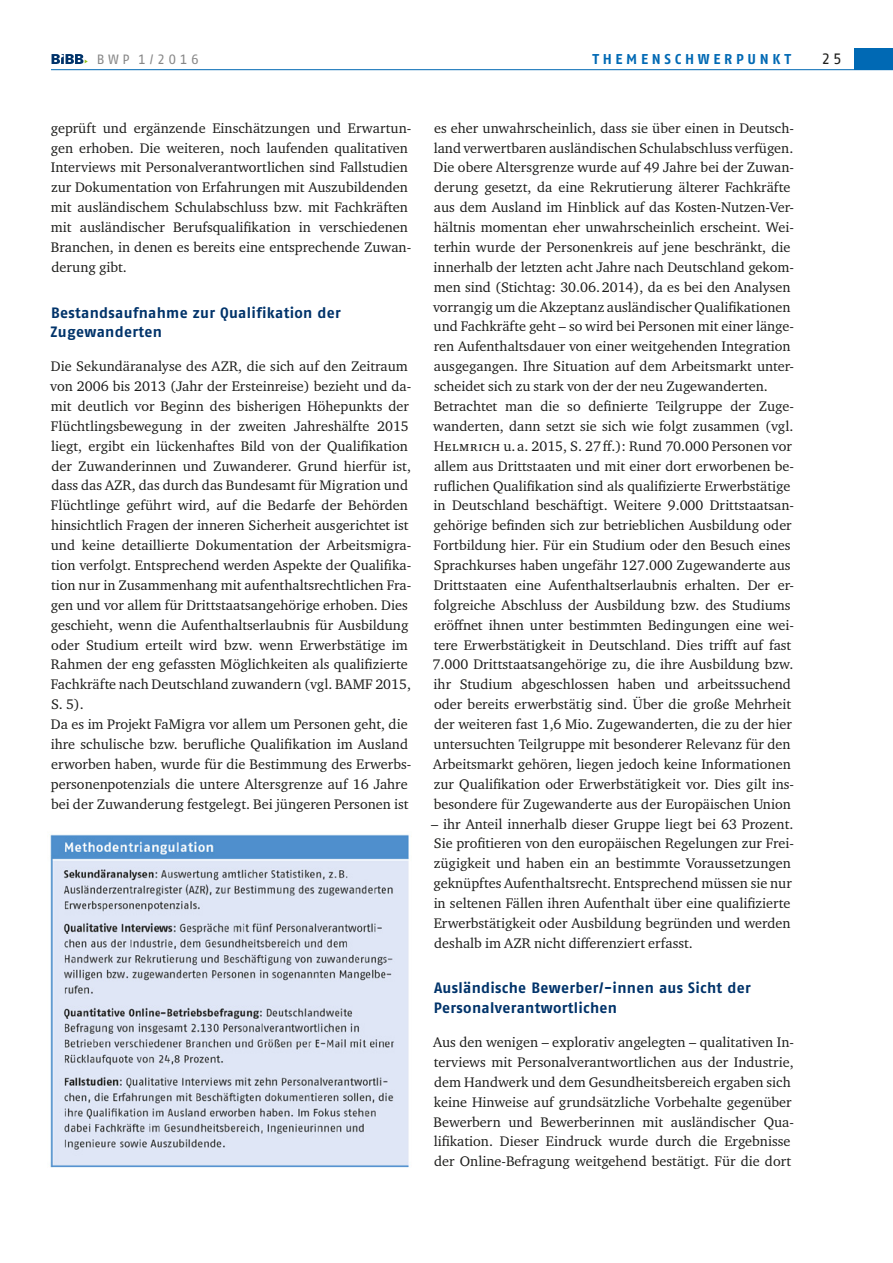
<style>
.page{position:relative;width:893px;height:1263px;background:#fff}
.page>*{position:absolute;margin:0;border:0;box-sizing:border-box;transform-origin:0 0}
.t1{font:15px/19.8px "Fago No Bold Tf";letter-spacing:.02em;color:#00336a}
.t2{font:15px "Fago No Regular Tf";color:#1d1d1b}
.t3{font:14.25px/20px "Charter ITC Pro";color:#1d1d1b}
.t4{font:700 14.25px "Fago No";letter-spacing:.26em;color:#0069b4}
.t5{font:13.5px "Fago No Regular Tf";letter-spacing:.26em;color:#878787}
</style>
<div class="page">
<hr style="left:51px;top:69px;width:842px;height:1px;background:#0069b4">
<svg style="left:52px;top:54px;width:36px;height:10px"></svg>
<div style="left:855px;top:48px;width:38px;height:22px;background:#0069b4"></div>
<img style="left:50px;top:834px;width:359px;height:334px">
<p class="t5" style="left:97px;top:51px;width:104px">BWP 1/2016</p>
<p class="t4" style="left:592px;top:50px;width:200px">THEMENSCHWERPUNKT</p>
<p class="t2" style="left:821px;top:50px;width:22px">25</p>
<p class="t3" style="left:51px;top:118px;width:361px">geprüft und ergänzende Einschätzungen und Erwartun&shy;gen erhoben. Die weiteren, noch laufenden qualitativen Interviews mit Personalverantwortlichen sind Fallstudien zur Dokumentation von Erfahrungen mit Auszubildenden mit ausländischem Schulabschluss bzw. mit Fachkräften mit ausländischer Berufsqualifikation in verschiedenen Branchen, in denen es bereits eine entsprechende Zuwan&shy;derung gibt.</p>
<p class="t1" style="left:51px;top:302px;width:292px">Bestandsaufnahme zur Qualifikation der<br>Zugewanderten</p>
<p class="t3" style="left:50px;top:356px;width:362px">Die Sekundäranalyse des AZR, die sich auf den Zeitraum von 2006 bis 2013 (Jahr der Ersteinreise) bezieht und da&shy;mit deutlich vor Beginn des bisherigen Höhepunkts der Flüchtlingsbewegung in der zweiten Jahreshälfte 2015 liegt, ergibt ein lückenhaftes Bild von der Qualifikation der Zuwanderinnen und Zuwanderer. Grund hierfür ist, dass das AZR, das durch das Bundesamt für Migration und Flüchtlinge geführt wird, auf die Bedarfe der Behörden hinsichtlich Fragen der inneren Sicherheit ausgerichtet ist und keine detaillierte Dokumentation der Arbeitsmigra&shy;tion verfolgt. Entsprechend werden Aspekte der Qualifika&shy;tion nur in Zusammenhang mit aufenthaltsrechtlichen Fra&shy;gen und vor allem für Drittstaatsangehörige erhoben. Dies geschieht, wenn die Aufenthaltserlaubnis für Ausbildung oder Studium erteilt wird bzw. wenn Erwerbstätige im Rahmen der eng gefassten Möglichkeiten als qualifizierte Fachkräfte nach Deutschland zuwandern (vgl. BAMF 2015, S. 5).<br>Da es im Projekt FaMigra vor allem um Personen geht, die ihre schulische bzw. berufliche Qualifikation im Ausland erworben haben, wurde für die Bestimmung des Erwerbs&shy;personenpotenzials die untere Altersgrenze auf 16 Jahre bei der Zuwanderung festgelegt. Bei jüngeren Personen ist</p>
<p class="t3" style="left:433px;top:118px;width:362px">es eher unwahrscheinlich, dass sie über einen in Deutsch&shy;land verwertbaren ausländischen Schulabschluss verfügen.<br>Die obere Altersgrenze wurde auf 49 Jahre bei der Zuwan&shy;derung gesetzt, da eine Rekrutierung älterer Fachkräfte aus dem Ausland im Hinblick auf das Kosten-Nutzen-Ver&shy;hältnis momentan eher unwahrscheinlich erscheint. Wei&shy;terhin wurde der Personenkreis auf jene beschränkt, die innerhalb der letzten acht Jahre nach Deutschland gekom&shy;men sind (Stichtag: 30.06. 2014), da es bei den Analysen vorrangig um die Akzeptanz ausländischer Qualifikationen und Fachkräfte geht – so wird bei Personen mit einer länge&shy;ren Aufenthaltsdauer von einer weitgehenden Integration ausgegangen. Ihre Situation auf dem Arbeitsmarkt unter&shy;scheidet sich zu stark von der der neu Zugewanderten.<br>Betrachtet man die so definierte Teilgruppe der Zuge&shy;wanderten, dann setzt sie sich wie folgt zusammen (vgl.<br>Helmrich u. a. 2015, S. 27 ff.): Rund 70.000 Personen vor allem aus Drittstaaten und mit einer dort erworbenen be&shy;ruflichen Qualifikation sind als qualifizierte Erwerbstätige in Deutschland beschäftigt. Weitere 9.000 Drittstaatsan&shy;gehörige befinden sich zur betrieblichen Ausbildung oder Fortbildung hier. Für ein Studium oder den Besuch eines Sprachkurses haben ungefähr 127.000 Zugewanderte aus Drittstaaten eine Aufenthaltserlaubnis erhalten. Der er&shy;folgreiche Abschluss der Ausbildung bzw. des Studiums eröffnet ihnen unter bestimmten Bedingungen eine wei&shy;tere Erwerbstätigkeit in Deutschland. Dies trifft auf fast 7.000 Drittstaatsangehörige zu, die ihre Ausbildung bzw. ihr Studium abgeschlossen haben und arbeitssuchend oder bereits erwerbstätig sind. Über die große Mehrheit der weiteren fast 1,6 Mio. Zugewanderten, die zu der hier untersuchten Teilgruppe mit besonderer Relevanz für den Arbeitsmarkt gehören, liegen jedoch keine Informationen zur Qualifikation oder Erwerbstätigkeit vor. Dies gilt ins&shy;besondere für Zugewanderte aus der Europäischen Union</p>
<p class="t3" style="left:431px;top:813px;width:364px">– ihr Anteil innerhalb dieser Gruppe liegt bei 63 Prozent.<br>Sie profitieren von den europäischen Regelungen zur Frei&shy;zügigkeit und haben ein an bestimmte Voraussetzungen geknüpftes Aufenthaltsrecht. Entsprechend müssen sie nur in seltenen Fällen ihren Aufenthalt über eine qualifizierte Erwerbstätigkeit oder Ausbildung begründen und werden deshalb im AZR nicht differenziert erfasst.</p>
<p class="t1" style="left:434px;top:978px;width:318px">Ausländische Bewerber/-innen aus Sicht der<br>Personalverantwortlichen</p>
<p class="t3" style="left:433px;top:1032px;width:362px">Aus den wenigen – explorativ angelegten – qualitativen In&shy;terviews mit Personalverantwortlichen aus der Industrie, dem Handwerk und dem Gesundheitsbereich ergaben sich keine Hinweise auf grundsätzliche Vorbehalte gegenüber Bewerbern und Bewerberinnen mit ausländischer Qua&shy;lifikation. Dieser Eindruck wurde durch die Ergebnisse der Online-Befragung weitgehend bestätigt. Für die dort</p>
</div>
